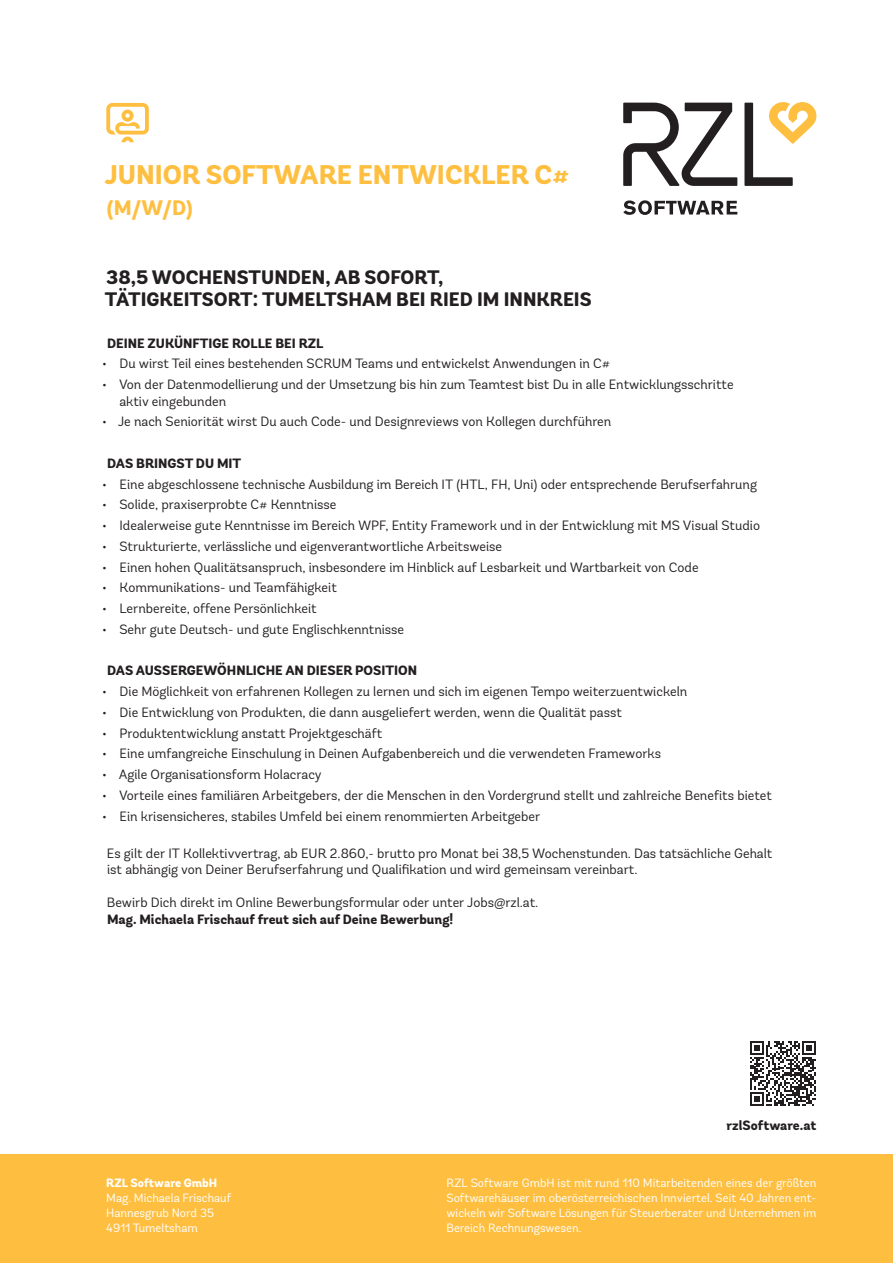
<style>
.page{position:relative;width:893px;height:1263px;background:#fff}
.page>*{position:absolute;margin:0;border:0;box-sizing:border-box;transform-origin:0 0}
.t1{font:800 27px "Andes Rounded";color:#febf41}
.t2{font:800 21px "Andes Rounded";color:#febf41}
.t3{font:800 19.5px/22.5px "Andes Rounded";color:#231f20}
.t4{font:13.5px/16.5px "Andes Rounded";color:#231f20}
.t5{font:800 13.5px "Andes Rounded";color:#231f20}
.t6{font:12px/15px "Andes Rounded";color:#fff}
.t7{font:800 12px "Andes Rounded";color:#fff}
</style>
<div class="page">
<div style="left:0;top:1154px;width:893px;height:109px;background:#febf41"></div>
<svg style="left:623px;top:200px;width:114px;height:15px"></svg>
<svg style="left:623px;top:103px;width:114px;height:83px"></svg>
<svg style="left:744px;top:102px;width:73px;height:84px"></svg>
<svg style="left:106px;top:103px;width:43px;height:39px"></svg>
<svg style="left:750px;top:1041px;width:66px;height:65px"></svg>
<h1 class="t1" style="left:105px;top:157px;width:466px">JUNIOR SOFTWARE ENTWICKLER C#</h1>
<h2 class="t2" style="left:107px;top:195px;width:87px">(M/W/D)</h2>
<h3 class="t3" style="left:105px;top:266px;width:488px">38,5 WOCHENSTUNDEN, AB SOFORT,<br>TÄTIGKEITSORT: TUMELTSHAM BEI RIED IM INNKREIS</h3>
<p class="t5" style="left:107px;top:334px;width:218px">DEINE ZUKÜNFTIGE ROLLE BEI RZL</p>
<p class="t4" style="left:102px;top:355px;width:509px">• Du wirst Teil eines bestehenden SCRUM Teams und entwickelst Anwendungen in C#</p>
<p class="t4" style="left:119px;top:376px;width:616px;text-indent:-17px">• Von der Datenmodellierung und der Umsetzung bis hin zum Teamtest bist Du in alle Entwicklungsschritte aktiv eingebunden</p>
<p class="t4" style="left:102px;top:413px;width:511px">• Je nach Seniorität wirst Du auch Code- und Designreviews von Kollegen durchführen</p>
<p class="t5" style="left:107px;top:455px;width:136px">DAS BRINGST DU MIT</p>
<p class="t4" style="left:102px;top:476px;width:656px">• Eine abgeschlossene technische Ausbildung im Bereich IT (HTL, FH, Uni) oder entsprechende Berufserfahrung</p>
<p class="t4" style="left:102px;top:496px;width:236px">• Solide, praxiserprobte C# Kenntnisse</p>
<p class="t4" style="left:102px;top:517px;width:659px">• Idealerweise gute Kenntnisse im Bereich WPF, Entity Framework und in der Entwicklung mit MS Visual Studio</p>
<p class="t4" style="left:102px;top:538px;width:401px">• Strukturierte, verlässliche und eigenverantwortliche Arbeitsweise</p>
<p class="t4" style="left:102px;top:559px;width:598px">• Einen hohen Qualitätsanspruch, insbesondere im Hinblick auf Lesbarkeit und Wartbarkeit von Code</p>
<p class="t4" style="left:102px;top:579px;width:236px">• Kommunikations- und Teamfähigkeit</p>
<p class="t4" style="left:102px;top:600px;width:216px">• Lernbereite, offene Persönlichkeit</p>
<p class="t4" style="left:102px;top:621px;width:304px">• Sehr gute Deutsch- und gute Englischkenntnisse</p>
<p class="t5" style="left:107px;top:662px;width:311px">DAS AUSSERGEWÖHNLICHE AN DIESER POSITION</p>
<p class="t4" style="left:102px;top:683px;width:587px">• Die Möglichkeit von erfahrenen Kollegen zu lernen und sich im eigenen Tempo weiterzuentwickeln</p>
<p class="t4" style="left:102px;top:704px;width:521px">• Die Entwicklung von Produkten, die dann ausgeliefert werden, wenn die Qualität passt</p>
<p class="t4" style="left:102px;top:725px;width:282px">• Produktentwicklung anstatt Projektgeschäft</p>
<p class="t4" style="left:102px;top:745px;width:560px">• Eine umfangreiche Einschulung in Deinen Aufgabenbereich und die verwendeten Frameworks</p>
<p class="t4" style="left:102px;top:766px;width:221px">• Agile Organisationsform Holacracy</p>
<p class="t4" style="left:102px;top:787px;width:671px">• Vorteile eines familiären Arbeitgebers, der die Menschen in den Vordergrund stellt und zahlreiche Benefits bietet</p>
<p class="t4" style="left:102px;top:808px;width:440px">• Ein krisensicheres, stabiles Umfeld bei einem renommierten Arbeitgeber</p>
<p class="t4" style="left:107px;top:845px;width:667px">Es gilt der IT Kollektivvertrag, ab EUR 2.860,- brutto pro Monat bei 38,5 Wochenstunden. Das tatsächliche Gehalt ist abhängig von Deiner Berufserfahrung und Qualifikation und wird gemeinsam vereinbart.</p>
<p class="t4" style="left:107px;top:894px;width:433px">Bewirb Dich direkt im Online Bewerbungsformular oder unter Jobs@rzl.at.</p>
<p class="t5" style="left:107px;top:911px;width:348px">Mag. Michaela Frischauf freut sich auf Deine Bewerbung!</p>
<p class="t7" style="left:106px;top:1175px;width:113px">RZL Software GmbH</p>
<p class="t6" style="left:106px;top:1190px;width:126px">Mag. Michaela Frischauf<br>Hannesgrub Nord 35<br>4911 Tumeltsham</p>
<p class="t5" style="left:726px;top:1116px;width:91px">rzlSoftware.at</p>
<p class="t6" style="left:446px;top:1175px;width:371px;text-align:justify">RZL Software GmbH ist mit rund 110 Mitarbeitenden eines der größten Softwarehäuser im oberösterreichischen Innviertel. Seit 40 Jahren ent&shy;wickeln wir Software Lösungen für Steuerberater und Unternehmen im Bereich Rechnungswesen.</p>
</div>
